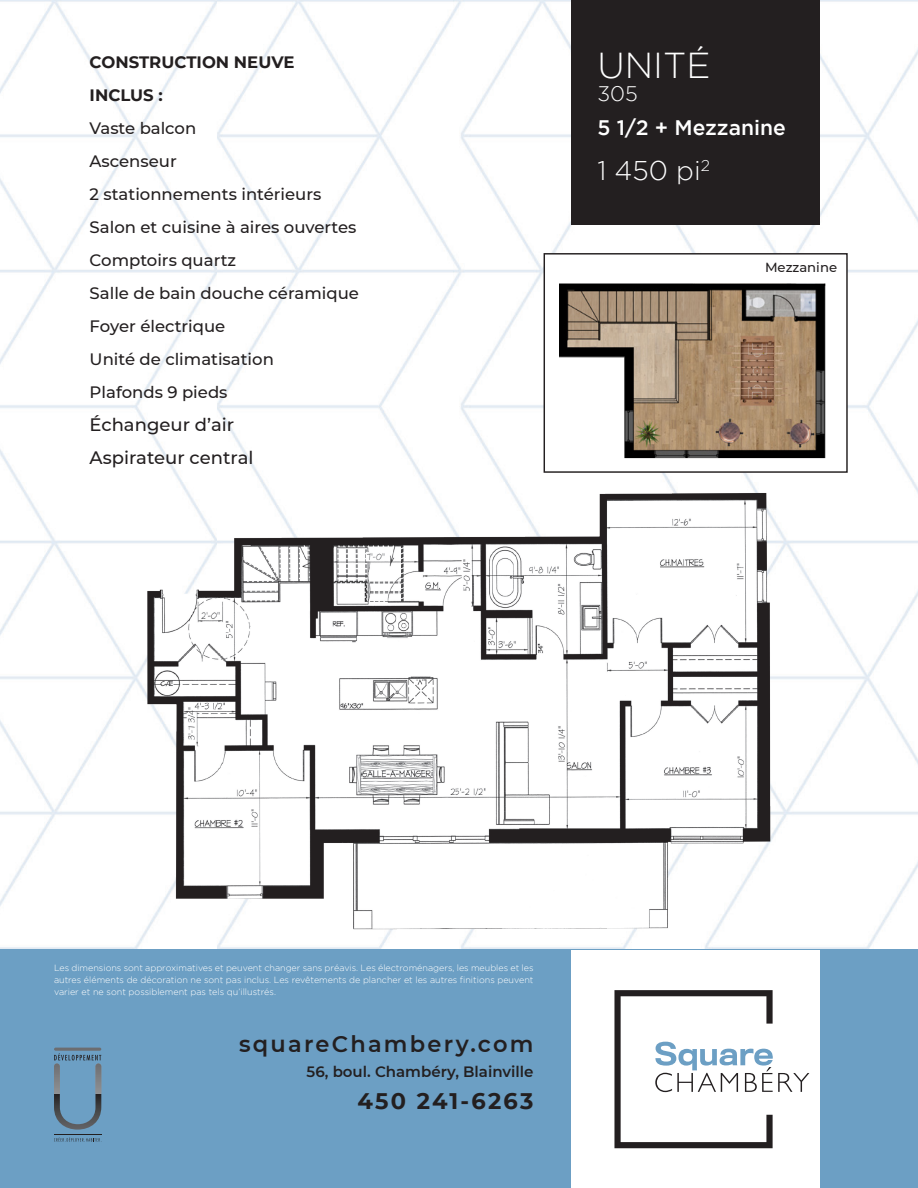
<style>
.page{position:relative;width:918px;height:1188px;background:#fff}
.page>*{position:absolute;margin:0;border:0;box-sizing:border-box;transform-origin:0 0}
.t1{font:300 36px "Gotham";color:#fff}
.t2{font:300 27px "Gotham";color:#fff}
.t3{font:600 22.5px "Montserrat";letter-spacing:.1em;color:#231f20}
.t4{font:700 22.5px "Montserrat";letter-spacing:.1em;color:#231f20}
.t5{font:500 21px "Gotham";color:#fff}
.t6{font:300 21px "Gotham";color:#fff}
.t7{font:500 18px "Montserrat";color:#231f20}
.t8{font:500 16.5px/33px "Montserrat";color:#231f20}
.t9{font:700 16.5px "Montserrat";color:#231f20}
.t10{font:600 15px "Montserrat";color:#231f20}
.t11{font:500 13.2px "Montserrat";color:#231f20}
.t12{font:300 9px/12px "Gotham";color:#fff;text-align:justify}
</style>
<div class="page">
<img style="left:0;top:0;width:918px;height:949px">
<div style="left:0;top:949px;width:918px;height:239px;background:#6c9fc4"></div>
<div style="left:572px;top:950px;width:248px;height:238px;background:#fff"></div>
<svg style="left:614px;top:990px;width:195px;height:158px"></svg>
<div style="left:572px;top:0;width:248px;height:225px;background:#231f20"></div>
<hr style="left:54px;top:1048px;width:47px;height:3px;background:#6c6d70;border-radius:2px">
<svg style="left:54px;top:1137px;width:48px;height:5px"></svg>
<hr style="left:54px;top:1134px;width:47px;height:1px;background:#231f20">
<svg style="left:54px;top:1053px;width:47px;height:77px"></svg>
<img style="left:131px;top:486px;width:663px;height:452px">
<div style="left:544px;top:254px;width:303px;height:218px;background:#fff"></div>
<div style="left:544px;top:253px;width:304px;height:220px;border:1px solid #231f20"></div>
<img style="left:559px;top:284px;width:266px;height:174px">
<p class="t9" style="left:90px;top:50px;width:206px">CONSTRUCTION NEUVE</p>
<p class="t9" style="left:90px;top:83px;width:75px">INCLUS :</p>
<p class="t8" style="left:90px;top:111px;width:108px">Vaste balcon<br>Ascenseur</p>
<p class="t8" style="left:90px;top:177px;width:233px">2 stationnements intérieurs</p>
<p class="t8" style="left:90px;top:210px;width:268px">Salon et cuisine à aires ouvertes</p>
<p class="t8" style="left:90px;top:243px;width:148px">Comptoirs quartz</p>
<p class="t8" style="left:90px;top:276px;width:271px">Salle de bain douche céramique</p>
<p class="t8" style="left:90px;top:309px;width:137px">Foyer électrique</p>
<p class="t8" style="left:90px;top:342px;width:186px">Unité de climatisation</p>
<p class="t8" style="left:90px;top:375px;width:139px">Plafonds 9 pieds</p>
<p class="t7" style="left:90px;top:412px;width:146px">Échangeur d’air</p>
<p class="t7" style="left:90px;top:445px;width:165px">Aspirateur central</p>
<p class="t1" style="left:598px;top:46px;width:115px">UNITÉ</p>
<p class="t6" style="left:598px;top:82px;width:42px">305</p>
<p class="t5" style="left:598px;top:116px;width:190px">5 1/2 + Mezzanine</p>
<p class="t2" style="left:598px;top:156px;width:114px">1 450 pi<sup>2</sup></p>
<p class="t11" style="left:765px;top:258px;width:74px">Mezzanine</p>
<p class="t12" style="left:54px;top:962px;width:481px">Les dimensions sont approximatives et peuvent changer sans préavis. Les électroménagers, les meubles et les autres éléments de décoration ne sont pas inclus. Les revêtements de plancher et les autres finitions peuvent varier et ne sont possiblement pas tels qu’illustrés.</p>
<p class="t3" style="left:239px;top:1028px;width:296px">squareChambery.com</p>
<p class="t10" style="left:307px;top:1061px;width:228px">56, boul. Chambéry, Blainville</p>
<p class="t4" style="left:357px;top:1084px;width:178px">450 241-6263</p>
</div>
